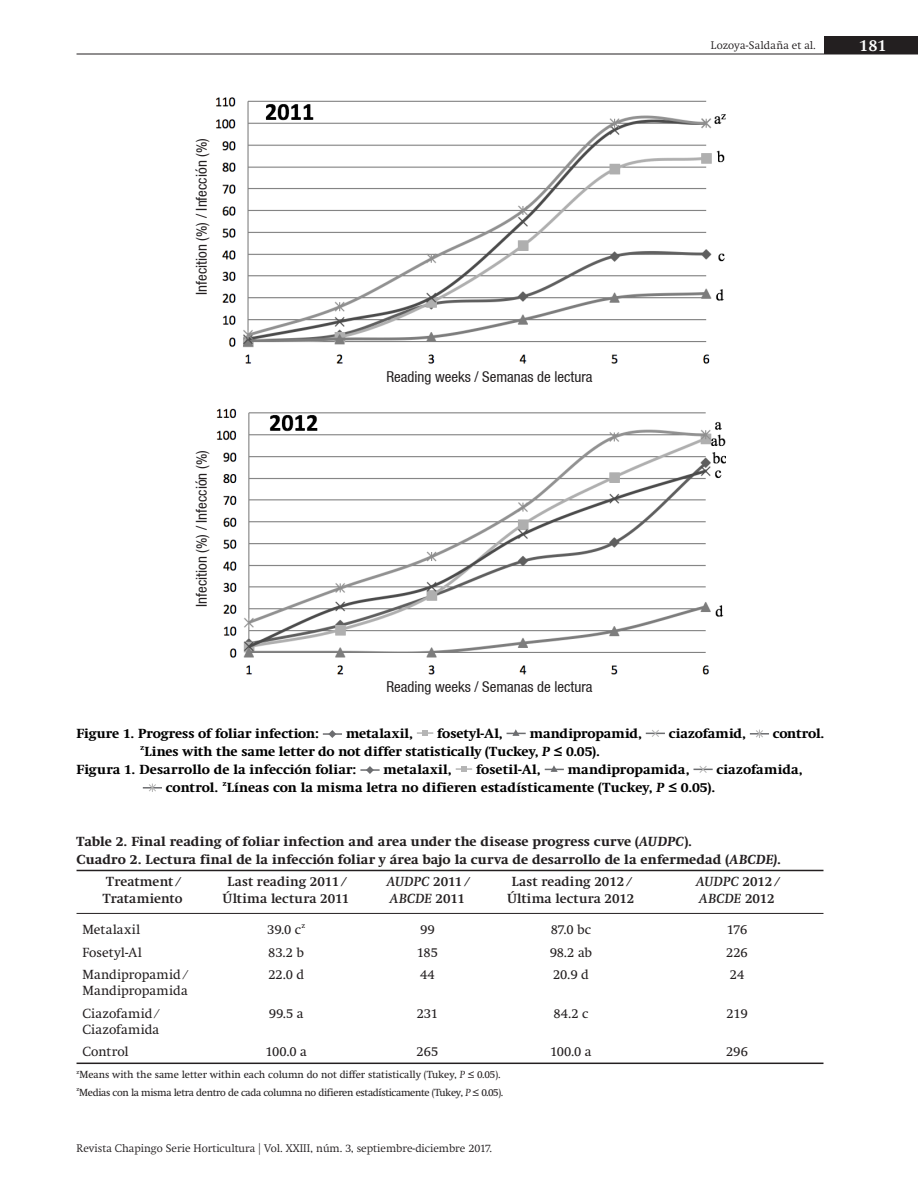
<style>
.page{position:relative;width:918px;height:1188px;background:#fff}
.page>*{position:absolute;margin:0;border:0;box-sizing:border-box;transform-origin:0 0}
.t1{font:600 16.5px "Swift Neue LT Pro";color:#fff}
.t2{font:condensed 15px "Helvetica 57";color:#231f20}
.pie_de_figura{font:700 13.5px "Swift Neue LT Pro";letter-spacing:.005em;color:#000}
.cabeza_de_cuadro{font:700 13.5px "Swift Neue LT Pro";letter-spacing:.01em;color:#231f20}
.texto_de_cuadro{font:13.5px "Swift Neue LT Pro";letter-spacing:.005em;color:#231f20}
.texto_de_cuadro-2{font:600 13.5px "Swift Neue LT Pro";letter-spacing:.005em;color:#231f20}
.texto_de_cuadro-3{font:italic 600 13.5px "Swift Neue LT Pro";letter-spacing:.015em;color:#231f20}
.t3{font:300 11.25px "Swift Neue LT Pro";color:#231f20}
.PIE_DE_CUADRO{font:10.5px "Swift Neue LT Pro";letter-spacing:-.03em;color:#231f20}
.PIE_DE_CUADRO-2{font:10.5px "Swift Neue LT Pro";color:#231f20}
.texto_de_cuadro-4{font:7.8px "Swift Neue LT Pro";color:#231f20}
.PIE_DE_CUADRO-3{font:6.15px "Swift Neue LT Pro";color:#231f20}
.s1{font-style:italic}
.s2{font-style:normal}
.s3{font-size:12px}
</style>
<div class="page">
<hr style="left:77px;top:54px;width:841px;height:1px;background:#231f20">
<div style="left:824px;top:36px;width:94px;height:18px;background:#231f20"></div>
<svg style="left:323px;top:730px;width:19px;height:8px"></svg>
<svg style="left:417px;top:730px;width:16px;height:6px"></svg>
<svg style="left:507px;top:729px;width:19px;height:7px"></svg>
<svg style="left:646px;top:730px;width:19px;height:7px"></svg>
<svg style="left:750px;top:729px;width:19px;height:9px"></svg>
<hr style="left:360px;top:769px;width:20px;height:2px;background:#6c6d70">
<svg style="left:366px;top:766px;width:8px;height:8px"></svg>
<svg style="left:456px;top:766px;width:16px;height:6px"></svg>
<svg style="left:545px;top:765px;width:19px;height:7px"></svg>
<svg style="left:694px;top:766px;width:19px;height:7px"></svg>
<svg style="left:143px;top:783px;width:19px;height:9px"></svg>
<img style="left:216px;top:97px;width:510px;height:267px">
<img style="left:216px;top:408px;width:510px;height:267px">
<hr style="left:77px;top:870px;width:746px;height:1px;background:#231f20">
<hr style="left:77px;top:1063px;width:746px;height:1px;background:#231f20">
<hr style="left:77px;top:913px;width:746px;height:1px;background:#231f20">
<p class="t2" style="left:193px;top:295px;width:158px;rotate:-90deg">Infecition (%) / Infección (%)</p>
<p class="t2" style="left:193px;top:607px;width:158px;rotate:-90deg">Infecition (%) / Infección (%)</p>
<p class="t3" style="left:711px;top:39px;width:107px">Lozoya-Saldaña et al.</p>
<p class="t1" style="left:859px;top:35px;width:29px">181</p>
<p class="t2" style="left:387px;top:368px;width:207px">Reading weeks / Semanas de lectura</p>
<p class="t2" style="left:387px;top:678px;width:207px">Reading weeks / Semanas de lectura</p>
<p class="pie_de_figura" style="left:76px;top:726px;width:244px">Figure 1. Progress of foliar infection:</p>
<p class="pie_de_figura" style="left:346px;top:726px;width:69px">metalaxil,</p>
<p class="pie_de_figura" style="left:437px;top:726px;width:67px">fosetyl-Al,</p>
<p class="pie_de_figura" style="left:530px;top:726px;width:114px">mandipropamid,</p>
<p class="pie_de_figura" style="left:669px;top:726px;width:79px">ciazofamid,</p>
<p class="pie_de_figura" style="left:773px;top:726px;width:53px">control.</p>
<p class="pie_de_figura" style="left:140px;top:744px;width:461px"><sup>z</sup>Lines with the same letter do not differ statistically (Tuckey, <span class="s1">P</span> ≤ 0.05).</p>
<p class="pie_de_figura" style="left:77px;top:762px;width:282px">Figura 1. Desarrollo de la infección foliar:</p>
<p class="pie_de_figura" style="left:384px;top:762px;width:70px">metalaxil,</p>
<p class="pie_de_figura" style="left:476px;top:762px;width:66px">fosetil-Al,</p>
<p class="pie_de_figura" style="left:568px;top:762px;width:123px">mandipropamida,</p>
<p class="pie_de_figura" style="left:717px;top:762px;width:88px">ciazofamida,</p>
<p class="pie_de_figura" style="left:166px;top:780px;width:551px">control. <sup>z</sup>Líneas con la misma letra no difieren estadísticamente (Tuckey, <span class="s1">P</span> ≤ 0.05).</p>
<p class="cabeza_de_cuadro" style="left:77px;top:834px;width:617px">Table 2. Final reading of foliar infection and area under the disease progress curve (<span class="s1">AUDPC</span>).</p>
<p class="cabeza_de_cuadro" style="left:77px;top:852px;width:706px">Cuadro 2. Lectura final de la infección foliar y área bajo la curva de desarrollo de la enfermedad (<span class="s1">ABCDE)</span>.</p>
<p class="texto_de_cuadro-2" style="left:106px;top:874px;width:74px">Treatment /</p>
<p class="texto_de_cuadro-2" style="left:103px;top:890px;width:81px">Tratamiento</p>
<p class="texto_de_cuadro-2" style="left:228px;top:874px;width:119px">Last reading 2011 /</p>
<p class="texto_de_cuadro-2" style="left:223px;top:890px;width:128px">Última lectura 2011</p>
<p class="texto_de_cuadro-2" style="left:512px;top:874px;width:119px">Last reading 2012 /</p>
<p class="texto_de_cuadro-2" style="left:507px;top:890px;width:129px">Última lectura 2012</p>
<p class="texto_de_cuadro-3" style="left:387px;top:874px;width:83px">AUDPC <span class="s2">2011 /</span></p>
<p class="texto_de_cuadro-3" style="left:390px;top:890px;width:76px">ABCDE <span class="s2">2011</span></p>
<p class="texto_de_cuadro-3" style="left:696px;top:874px;width:83px">AUDPC <span class="s2">2012 /</span></p>
<p class="texto_de_cuadro-3" style="left:699px;top:890px;width:77px">ABCDE <span class="s2">2012</span></p>
<p class="texto_de_cuadro" style="left:83px;top:922px;width:59px">Metalaxil</p>
<p class="texto_de_cuadro" style="left:267px;top:922px;width:35px">39.0 c</p>
<p class="texto_de_cuadro-4" style="left:301px;top:921px;width:5px">z</p>
<p class="texto_de_cuadro" style="left:420px;top:922px;width:16px">99</p>
<p class="texto_de_cuadro" style="left:551px;top:922px;width:42px">87.0 bc</p>
<p class="texto_de_cuadro" style="left:727px;top:922px;width:22px">176</p>
<p class="texto_de_cuadro" style="left:83px;top:944px;width:61px">Fosetyl-Al</p>
<p class="texto_de_cuadro" style="left:268px;top:944px;width:37px">83.2 b</p>
<p class="texto_de_cuadro" style="left:417px;top:944px;width:23px">185</p>
<p class="texto_de_cuadro" style="left:550px;top:944px;width:44px">98.2 ab</p>
<p class="texto_de_cuadro" style="left:726px;top:944px;width:23px">226</p>
<p class="texto_de_cuadro" style="left:83px;top:966px;width:105px">Mandipropamid /</p>
<p class="texto_de_cuadro" style="left:83px;top:983px;width:107px">Mandipropamida</p>
<p class="texto_de_cuadro" style="left:268px;top:966px;width:37px">22.0 d</p>
<p class="texto_de_cuadro" style="left:420px;top:966px;width:16px">44</p>
<p class="texto_de_cuadro" style="left:553px;top:966px;width:37px">20.9 d</p>
<p class="texto_de_cuadro" style="left:730px;top:966px;width:16px">24</p>
<p class="texto_de_cuadro" style="left:83px;top:1005px;width:77px">Ciazofamid /</p>
<p class="texto_de_cuadro" style="left:83px;top:1021px;width:78px">Ciazofamida</p>
<p class="texto_de_cuadro" style="left:269px;top:1005px;width:36px">99.5 a</p>
<p class="texto_de_cuadro" style="left:417px;top:1005px;width:23px">231</p>
<p class="texto_de_cuadro" style="left:553px;top:1005px;width:37px">84.2 c</p>
<p class="texto_de_cuadro" style="left:727px;top:1005px;width:23px">219</p>
<p class="texto_de_cuadro" style="left:83px;top:1044px;width:48px">Control</p>
<p class="texto_de_cuadro" style="left:266px;top:1044px;width:43px">100.0 a</p>
<p class="texto_de_cuadro" style="left:417px;top:1044px;width:23px">265</p>
<p class="texto_de_cuadro" style="left:550px;top:1044px;width:43px">100.0 a</p>
<p class="texto_de_cuadro" style="left:726px;top:1044px;width:23px">296</p>
<p class="PIE_DE_CUADRO-3" style="left:77px;top:1068px;width:4px">z</p>
<p class="PIE_DE_CUADRO-2" style="left:79px;top:1069px;width:423px">Means with the same letter within each column do not differ statistically (Tukey, <span class="s1">P ≤</span> 0.05).</p>
<p class="PIE_DE_CUADRO" style="left:77px;top:1086px;width:428px"><sup>z</sup>Medias con la misma letra dentro de cada columna no difieren estadísticamente (Tukey, <span class="s1">P ≤</span> 0.05).</p>
<p class="t3" style="left:77px;top:1142px;width:417px">Revista Chapingo Serie Horticultura <span class="s3">|</span> Vol. XXIII, núm. 3, septiembre-diciembre 2017.</p>
</div>
